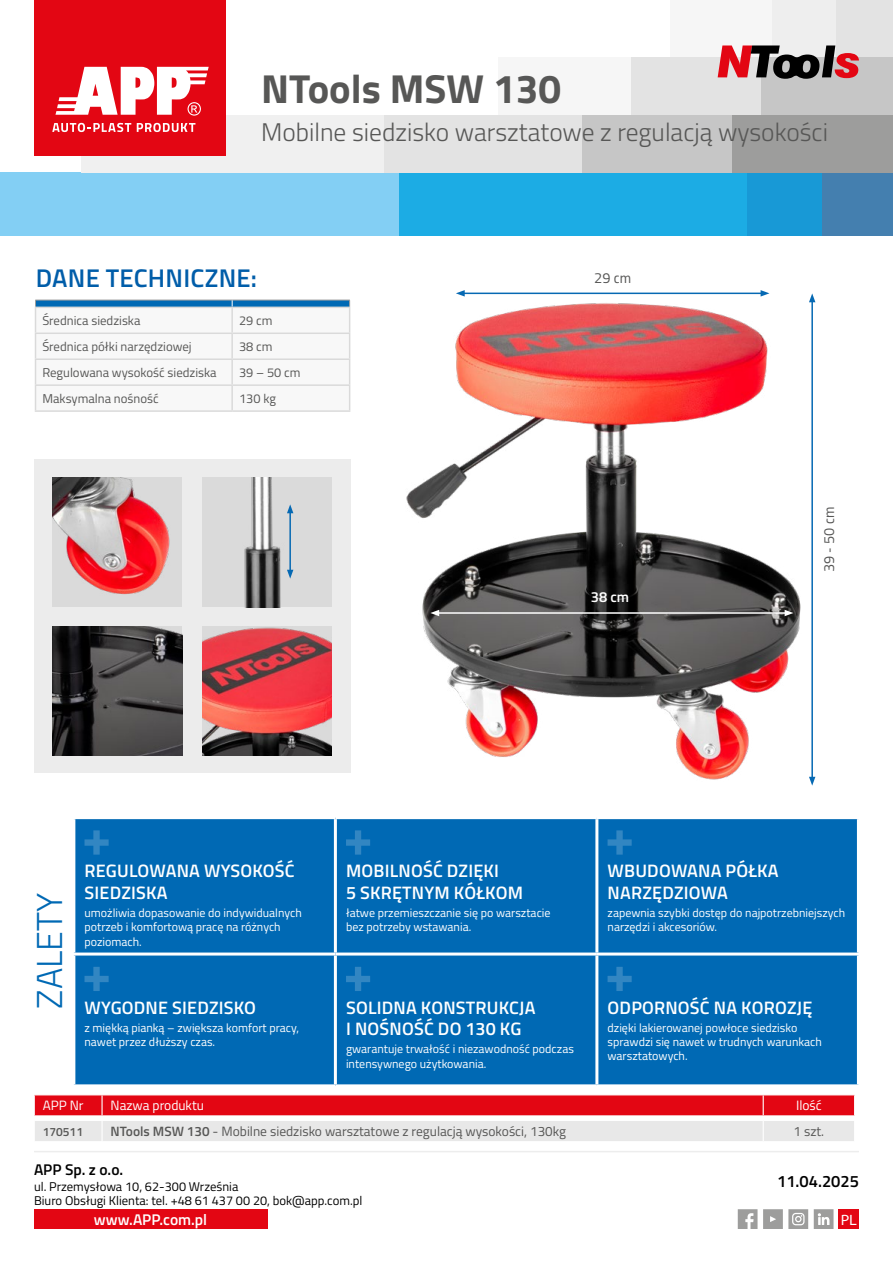
<style>
.page{position:relative;width:893px;height:1263px;background:#fff}
.page>*{position:absolute;margin:0;border:0;box-sizing:border-box;transform-origin:0 0}
.t1{font:700 40.5px "Titillium";color:#575756}
.t2{font:300 36px "Titillium";color:#0069b4}
.t3{font:600 25.65px "Titillium";letter-spacing:.01em;color:#005da9}
.t4{font:300 25.5px "Titillium";color:#575756}
.t5{font:600 18px/21.6px "Titillium";letter-spacing:.01em;color:#fff}
.t6{font:600 16.5px "Titillium";color:#000}
.t7{font:600 15.45px "Titillium";color:#fff}
.t8{font:600 15.45px "Titillium";color:#000}
.t9{font:semi-expanded 15px "Myriad Pro";color:#fff}
.t10{font:14.7px "Titillium Regular Upright";color:#575756}
.t11{font:600 14.7px "Titillium";color:#fff}
.t12{font:13.5px "Titillium";color:#575756}
.t13{font:13.5px "Titillium";color:#fff}
.t14{font:12.75px "Titillium";color:#575756}
.t15{font:12.75px/14.1px "Titillium";color:#000}
.t16{font:12px/14.4px "Titillium";color:#fff}
.t17{font:600 12px "Titillium";color:#575756}
.s1{font-weight:600}
</style>
<div class="page">
<div style="left:727px;top:172px;width:97px;height:64px;background:#1899d6"></div>
<div style="left:398px;top:172px;width:348px;height:64px;background:#1cace4"></div>
<div style="left:0;top:172px;width:399px;height:64px;background:#83cff4"></div>
<div style="left:830px;top:0;width:63px;height:57px;background:#e3e3e3"></div>
<div style="left:746px;top:0;width:90px;height:57px;background:#eee"></div>
<div style="left:670px;top:0;width:101px;height:57px;background:#f6f6f6"></div>
<div style="left:761px;top:57px;width:132px;height:58px;background:#c6c6c6"></div>
<div style="left:629px;top:57px;width:132px;height:58px;background:#e3e3e3"></div>
<div style="left:499px;top:57px;width:132px;height:58px;background:#f6f6f6"></div>
<div style="left:822px;top:172px;width:71px;height:64px;background:#447faf"></div>
<div style="left:732px;top:115px;width:161px;height:57px;background:#9d9d9c"></div>
<div style="left:383px;top:115px;width:205px;height:57px;background:#e3e3e3"></div>
<div style="left:81px;top:115px;width:302px;height:57px;background:#f0f0f0"></div>
<div style="left:583px;top:115px;width:149px;height:57px;background:#c6c6c6"></div>
<div style="left:35px;top:0;width:191px;height:156px;background:#e30613"></div>
<svg style="left:52px;top:123px;width:79px;height:9px"></svg>
<svg style="left:137px;top:123px;width:58px;height:9px"></svg>
<svg style="left:55px;top:67px;width:154px;height:49px"></svg>
<hr style="left:34px;top:1151px;width:825px;height:1px;background:#ededed">
<svg style="left:738px;top:1209px;width:19px;height:20px"></svg>
<svg style="left:763px;top:1209px;width:45px;height:20px"></svg>
<svg style="left:814px;top:1209px;width:19px;height:20px"></svg>
<div style="left:34px;top:1209px;width:233px;height:20px;background:#e30613"></div>
<div style="left:838px;top:1209px;width:21px;height:20px;background:#e30613"></div>
<img style="left:406px;top:290px;width:410px;height:490px">
<div style="left:75px;top:819px;width:782px;height:265px;background:#0069b4"></div>
<hr style="left:334px;top:819px;width:3px;height:133px;background:#fff">
<hr style="left:595px;top:819px;width:3px;height:133px;background:#fff">
<hr style="left:72px;top:952px;width:263px;height:3px;background:#fff">
<hr style="left:335px;top:952px;width:262px;height:3px;background:#fff">
<hr style="left:334px;top:955px;width:3px;height:129px;background:#fff">
<hr style="left:597px;top:952px;width:263px;height:3px;background:#fff">
<hr style="left:595px;top:955px;width:3px;height:129px;background:#fff">
<svg style="left:85px;top:830px;width:24px;height:25px"></svg>
<svg style="left:346px;top:830px;width:24px;height:25px"></svg>
<svg style="left:607px;top:830px;width:25px;height:25px"></svg>
<svg style="left:85px;top:967px;width:24px;height:24px"></svg>
<svg style="left:346px;top:967px;width:24px;height:24px"></svg>
<svg style="left:607px;top:967px;width:25px;height:24px"></svg>
<svg style="left:34px;top:1095px;width:821px;height:46px;background:#e8898f"></svg>
<svg style="left:35px;top:300px;width:315px;height:110px"></svg>
<hr style="left:35px;top:410px;width:197px;height:2px;background:#dadada">
<hr style="left:232px;top:410px;width:118px;height:2px;background:#dadada">
<svg style="left:718px;top:45px;width:141px;height:34px"></svg>
<hr style="left:811px;top:300px;width:2px;height:479px;background:#0669b3">
<svg style="left:809px;top:293px;width:6px;height:9px"></svg>
<svg style="left:809px;top:777px;width:6px;height:9px"></svg>
<hr style="left:437px;top:612px;width:350px;height:2px;background:#fff">
<svg style="left:430px;top:610px;width:9px;height:6px"></svg>
<svg style="left:785px;top:610px;width:8px;height:6px"></svg>
<div style="left:34px;top:459px;width:316px;height:314px;background:#ececec"></div>
<img style="left:53px;top:478px;width:129px;height:129px">
<img style="left:202px;top:478px;width:130px;height:129px">
<img style="left:53px;top:626px;width:129px;height:130px">
<img style="left:202px;top:626px;width:130px;height:130px">
<hr style="left:462px;top:293px;width:301px;height:1px;background:#0669b3">
<svg style="left:761px;top:290px;width:8px;height:7px"></svg>
<svg style="left:456px;top:290px;width:9px;height:7px"></svg>
<hr style="left:289px;top:511px;width:2px;height:61px;background:#0669b3">
<svg style="left:287px;top:504px;width:6px;height:9px"></svg>
<svg style="left:287px;top:570px;width:6px;height:9px"></svg>
<h1 class="t1" style="left:261px;top:58px;width:302px">NTools MSW 130</h1>
<h3 class="t4" style="left:261px;top:113px;width:568px">Mobilne siedzisko warsztatowe z regulacją wysokości</h3>
<h3 class="t3" style="left:36px;top:259px;width:222px">DANE TECHNICZNE:</h3>
<p class="t14" style="left:42px;top:311px;width:100px">Średnica siedziska</p>
<p class="t14" style="left:239px;top:311px;width:35px">29 cm</p>
<p class="t14" style="left:42px;top:337px;width:151px">Średnica półki narzędziowej</p>
<p class="t14" style="left:239px;top:337px;width:35px">38 cm</p>
<p class="t14" style="left:42px;top:363px;width:176px">Regulowana wysokość siedziska</p>
<p class="t14" style="left:239px;top:363px;width:63px">39 – 50 cm</p>
<p class="t14" style="left:42px;top:389px;width:118px">Maksymalna nośność</p>
<p class="t14" style="left:239px;top:389px;width:38px">130 kg</p>
<p class="t10" style="left:594px;top:267px;width:38px">29 cm</p>
<p class="t11" style="left:591px;top:585px;width:40px">38 cm</p>
<p class="t10" style="left:818px;top:572px;width:67px;rotate:-90deg">39 - 50 cm</p>
<h2 class="t2" style="left:23px;top:1009px;width:118px;rotate:-90deg">ZALETY</h2>
<h3 class="t5" style="left:85px;top:859px;width:212px">REGULOWANA WYSOKOŚĆ<br>SIEDZISKA</h3>
<p class="t16" style="left:85px;top:905px;width:219px">umożliwia dopasowanie do indywidualnych potrzeb i komfortową pracę na różnych poziomach.</p>
<h3 class="t5" style="left:85px;top:995px;width:173px">WYGODNE SIEDZISKO</h3>
<p class="t16" style="left:85px;top:1019px;width:216px">z miękką pianką – zwiększa komfort pracy, nawet przez dłuższy czas.</p>
<h3 class="t5" style="left:346px;top:859px;width:178px">MOBILNOŚĆ DZIĘKI<br>5 SKRĘTNYM KÓŁKOM</h3>
<p class="t16" style="left:346px;top:905px;width:206px">łatwe przemieszczanie się po warsztacie bez potrzeby wstawania.</p>
<h3 class="t5" style="left:346px;top:995px;width:191px">SOLIDNA KONSTRUKCJA<br>I NOŚNOŚĆ DO 130 KG</h3>
<p class="t16" style="left:346px;top:1041px;width:229px">gwarantuje trwałość i niezawodność podczas intensywnego użytkowania.</p>
<h3 class="t5" style="left:608px;top:859px;width:173px">WBUDOWANA PÓŁKA<br>NARZĘDZIOWA</h3>
<p class="t16" style="left:607px;top:905px;width:239px">zapewnia szybki dostęp do najpotrzebniejszych narzędzi i akcesoriów.</p>
<h3 class="t5" style="left:608px;top:995px;width:206px">ODPORNOŚĆ NA KOROZJĘ</h3>
<p class="t16" style="left:607px;top:1019px;width:216px">dzięki lakierowanej powłoce siedzisko sprawdzi się nawet w trudnych warunkach warsztatowych.</p>
<p class="t13" style="left:43px;top:1096px;width:42px">APP Nr</p>
<p class="t13" style="left:111px;top:1096px;width:95px">Nazwa produktu</p>
<p class="t13" style="left:796px;top:1096px;width:27px">Ilość</p>
<p class="t17" style="left:43px;top:1122px;width:42px">170511</p>
<p class="t12" style="left:111px;top:1121px;width:457px"><span class="s1">NTools MSW 130</span> - Mobilne siedzisko warsztatowe z regulacją wysokości, 130kg</p>
<p class="t12" style="left:794px;top:1121px;width:32px">1 szt.</p>
<p class="t8" style="left:34px;top:1158px;width:91px">APP Sp. z o.o.</p>
<p class="t15" style="left:34px;top:1179px;width:330px">ul. Przemysłowa 10, 62-300 Września<br>Biuro Obsługi Klienta: tel. +48 61 437 00 20, bok@app.com.pl</p>
<p class="t7" style="left:94px;top:1208px;width:115px">www.APP.com.pl</p>
<p class="t9" style="left:841px;top:1210px;width:18px">PL</p>
<h3 class="t6" style="left:777px;top:1169px;width:83px">11.04.2025</h3>
</div>
